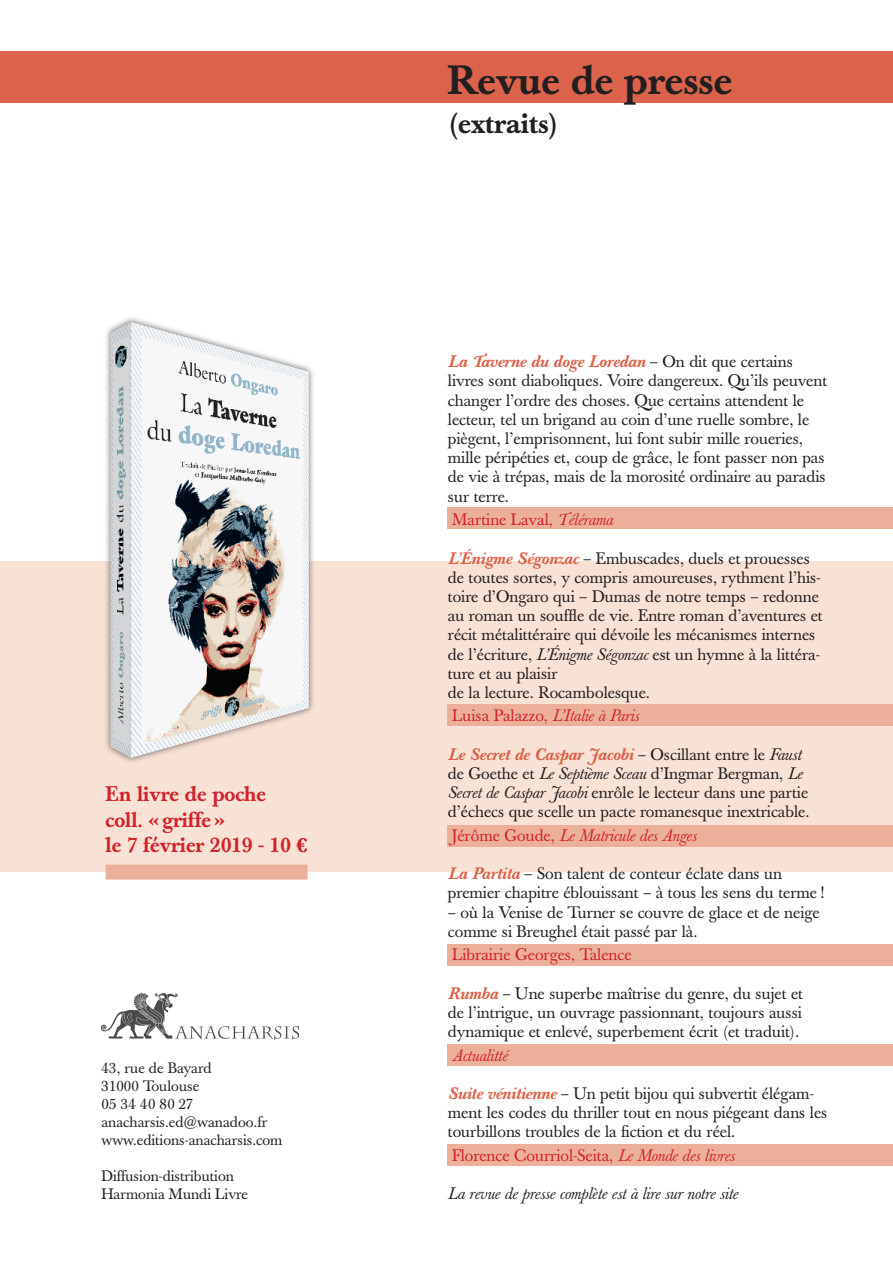
<style>
.page{position:relative;width:893px;height:1263px;background:#fff}
.page>*{position:absolute;margin:0;border:0;box-sizing:border-box;transform-origin:0 0}
.t1{font:500 40.5px "Baskerville";color:#231f20}
.t2{font:500 28.5px "Baskerville";color:#231f20}
.t3{font:500 21px/25.2px "Baskerville";color:#d1232a}
.t4{font:16.5px/19.2px "Baskerville";color:#231f20}
.t5{font:16.5px "Baskerville";color:#d1232a}
.t6{font:italic 16.5px "Baskerville Book Med";color:#db634b}
.t7{font:italic 16.5px "Baskerville";color:#d1232a}
.t8{font:italic 16.5px "Baskerville";color:#231f20}
.t9{font:15px/18px "Baskerville";color:#231f20}
.s1{font-weight:700}
.s2{font-family:"Baskerville";font-style:normal;color:#231f20}
.s3{font-style:italic}
.s4{font-family:"Baskerville Book Med";font-style:italic;color:#db634b}
.s5{font-style:normal}
.s6{font-family:"Baskerville";color:#231f20}
</style>
<div class="page">
<div style="left:0;top:561px;width:893px;height:311px;background:#f8e1d5"></div>
<div style="left:448px;top:944px;width:445px;height:21px;background:#ecb09a"></div>
<div style="left:448px;top:1144px;width:445px;height:21px;background:#ecb09a"></div>
<div style="left:448px;top:1044px;width:445px;height:21px;background:#ecb09a"></div>
<div style="left:448px;top:825px;width:445px;height:21px;background:#ecb09a"></div>
<div style="left:448px;top:705px;width:445px;height:21px;background:#ecb09a"></div>
<div style="left:448px;top:507px;width:445px;height:22px;background:#ecb09a"></div>
<div style="left:0;top:51px;width:893px;height:51px;background:#db634b"></div>
<img style="left:101px;top:993px;width:197px;height:47px">
<img style="left:106px;top:318px;width:207px;height:444px">
<img style="left:131px;top:322px;width:178px;height:436px">
<svg style="left:111px;top:322px;width:20px;height:436px;background:#c3c7c9"></svg>
<div style="left:106px;top:864px;width:202px;height:15px;background:#ecb09a"></div>
<p class="t3" style="left:106px;top:782px;width:203px">En livre de poche coll. « griffe »<br>le 7 février 2019 - 10 <span class="s1">€</span></p>
<p class="t9" style="left:101px;top:1059px;width:182px">43, rue de Bayard<br>31000 Toulouse<br>05 34 40 80 27 anacharsis.ed@wanadoo.fr www.editions-anacharsis.com</p>
<p class="t9" style="left:101px;top:1167px;width:148px">Diffusion-distribution<br>Harmonia Mundi Livre</p>
<h1 class="t1" style="left:448px;top:57px;width:286px">Revue de presse</h1>
<h2 class="t2" style="left:448px;top:107px;width:113px">(extraits)</h2>
<p class="t6" style="left:448px;top:352px;width:346px">La Taverne du doge Loredan <span class="s2">– On dit que certains</span></p>
<p class="t4" style="left:448px;top:371px;width:381px">livres sont diaboliques. Voire dangereux. Qu’ils peuvent changer l’ordre des choses. Que certains attendent le lecteur, tel un brigand au coin d’une ruelle sombre, le piègent, l’emprisonnent, lui font subir mille roueries, mille péripéties et, coup de grâce, le font passer non pas de vie à trépas, mais de la morosité ordinaire au paradis sur terre.</p>
<p class="t5" style="left:452px;top:510px;width:162px">Martine Laval, <span class="s3">Télérama</span></p>
<p class="t4" style="left:448px;top:549px;width:376px"><span class="s4">L’Énigme Ségonzac</span> – Embuscades, duels et prouesses de toutes sortes, y compris amoureuses, rythment l’his&shy;toire d’Ongaro qui – Dumas de notre temps – redonne au roman un souffle de vie. Entre roman d’aventures et récit métalittéraire qui dévoile les mécanismes internes de l’écriture, <span class="s3">L’Énigme Ségonzac</span> est un hymne à la littéra&shy;ture et au plaisir<br>de la lecture. Rocambolesque.</p>
<p class="t7" style="left:452px;top:706px;width:188px"><span class="s5">Luisa Palazzo,</span> L’Italie à Paris</p>
<p class="t6" style="left:448px;top:745px;width:355px">Le Secret de Caspar Jacobi <span class="s2">– Oscillant entre le</span> <span class="s6">Faust</span></p>
<p class="t4" style="left:448px;top:764px;width:363px">de Goethe et <span class="s3">Le Septième Sceau</span> d’Ingmar Bergman, <span class="s3">Le<br>Secret de Caspar Jacobi</span> enrôle le lecteur dans une partie d’échecs que scelle un pacte romanesque inextricable.</p>
<p class="t7" style="left:452px;top:826px;width:246px"><span class="s5">Jérôme Goude,</span> Le Matricule des Anges</p>
<p class="t4" style="left:448px;top:864px;width:378px"><span class="s4">La Partita</span> – Son talent de conteur éclate dans un premier chapitre éblouissant – à tous les sens du terme !</p>
<p class="t4" style="left:448px;top:903px;width:373px">– où la Venise de Turner se couvre de glace et de neige comme si Breughel était passé par là.</p>
<p class="t5" style="left:452px;top:945px;width:181px">Librairie Georges, Talence</p>
<p class="t4" style="left:448px;top:984px;width:357px;text-align:justify"><span class="s4">Rumba</span> – Une superbe maîtrise du genre, du sujet et de l’intrigue, un ouvrage passionnant, toujours aussi dynamique et enlevé, superbement écrit (et traduit).</p>
<p class="t7" style="left:452px;top:1045px;width:57px">Actualitté</p>
<p class="t4" style="left:448px;top:1084px;width:381px"><span class="s4">Suite vénitienne</span> – Un petit bijou qui subvertit élégam&shy;ment les codes du thriller tout en nous piégeant dans les tourbillons troubles de la fiction et du réel.</p>
<p class="t5" style="left:452px;top:1145px;width:284px">Florence Courriol-Seita, <span class="s3">Le Monde des livres</span></p>
<p class="t8" style="left:448px;top:1184px;width:292px">La revue de presse complète est à lire sur notre site</p>
</div>
